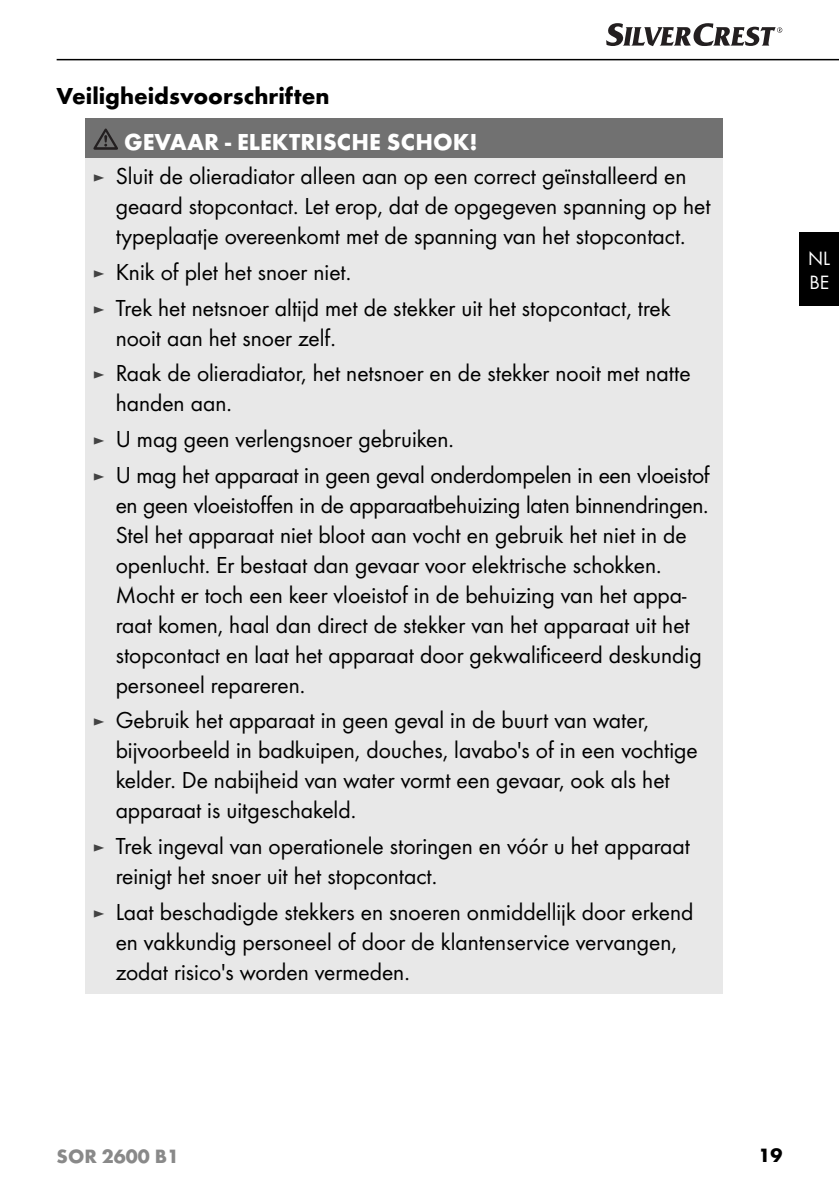
<style>
.page{position:relative;width:839px;height:1191px;background:#fff}
.page>*{position:absolute;margin:0;border:0;box-sizing:border-box;transform-origin:0 0}
.t1{font:24px/30px "Futura Boo";color:#000}
.t2{font:700 24px "Futura";color:#000}
.t3{font:700 24px "Futura";color:#fff}
.t4{font:700 20px "Futura";color:#898989}
.t5{font:20px/24px "Futura Boo";color:#fff}
.t6{font:700 20px "Futura";color:#000}
.s1{font-size:18px;color:#434343}
</style>
<div class="page">
<hr style="left:57px;top:59px;width:782px;height:1px;background:#000">
<div style="left:799px;top:233px;width:40px;height:73px;background:#000"></div>
<svg style="left:606px;top:23px;width:176px;height:23px"></svg>
<div style="left:85px;top:118px;width:638px;height:40px;background:#717171"></div>
<div style="left:85px;top:158px;width:638px;height:836px;background:#e8e8e8"></div>
<svg style="left:93px;top:129px;width:25px;height:21px"></svg>
<p class="t2" style="left:57px;top:86px;width:275px">Veiligheidsvoorschriften</p>
<p class="t3" style="left:124px;top:132px;width:355px">GEVAAR - ELEKTRISCHE SCHOK!</p>
<p class="t1" style="left:116px;top:163px;width:596px;text-indent:-23px"><span class="s1">►</span> Sluit de olieradiator alleen aan op een correct geïnstalleerd en geaard stopcontact. Let erop, dat de opgegeven spanning op het typeplaatje overeenkomt met de spanning van het stopcontact.</p>
<p class="t1" style="left:93px;top:256px;width:579px;line-height:35.6px"><span class="s1">►</span> Knik of plet het snoer niet.<br><span class="s1">►</span> Trek het netsnoer altijd met de stekker uit het stopcontact, trek</p>
<p class="t1" style="left:93px;top:322px;width:599px;line-height:35.6px;text-indent:23px">nooit aan het snoer zelf.<br><span class="s1">►</span> Raak de olieradiator, het netsnoer en de stekker nooit met natte</p>
<p class="t1" style="left:93px;top:387px;width:618px;line-height:35.6px;text-indent:23px">handen aan.<br><span class="s1">►</span> U mag geen verlengsnoer gebruiken.<br><span class="s1">►</span> U mag het apparaat in geen geval onderdompelen in een vloeistof</p>
<p class="t1" style="left:116px;top:491px;width:595px">en geen vloeistoffen in de apparaatbehuizing laten binnendringen.<br>Stel het apparaat niet bloot aan vocht en gebruik het niet in de openlucht. Er bestaat dan gevaar voor elektrische schokken.<br>Mocht er toch een keer vloeistof in de behuizing van het appa&shy;raat komen, haal dan direct de stekker van het apparaat uit het stopcontact en laat het apparaat door gekwalificeerd deskundig personeel repareren.</p>
<p class="t1" style="left:116px;top:707px;width:584px;text-indent:-23px"><span class="s1">►</span> Gebruik het apparaat in geen geval in de buurt van water, bijvoorbeeld in badkuipen, douches, lavabo's of in een vochtige kelder. De nabijheid van water vormt een gevaar, ook als het apparaat is uitgeschakeld.</p>
<p class="t1" style="left:116px;top:833px;width:576px;text-indent:-23px"><span class="s1">►</span> Trek ingeval van operationele storingen en vóór u het apparaat reinigt het snoer uit het stopcontact.</p>
<p class="t1" style="left:116px;top:898px;width:579px;text-indent:-23px"><span class="s1">►</span> Laat beschadigde stekkers en snoeren onmiddellijk door erkend en vakkundig personeel of door de klantenservice vervangen, zodat risico's worden vermeden.</p>
<p class="t5" style="left:808px;top:248px;width:23px">NL<br>BE</p>
<p class="t4" style="left:57px;top:1147px;width:124px">SOR 2600 B1</p>
<p class="t6" style="left:759px;top:1147px;width:25px">19</p>
</div>
